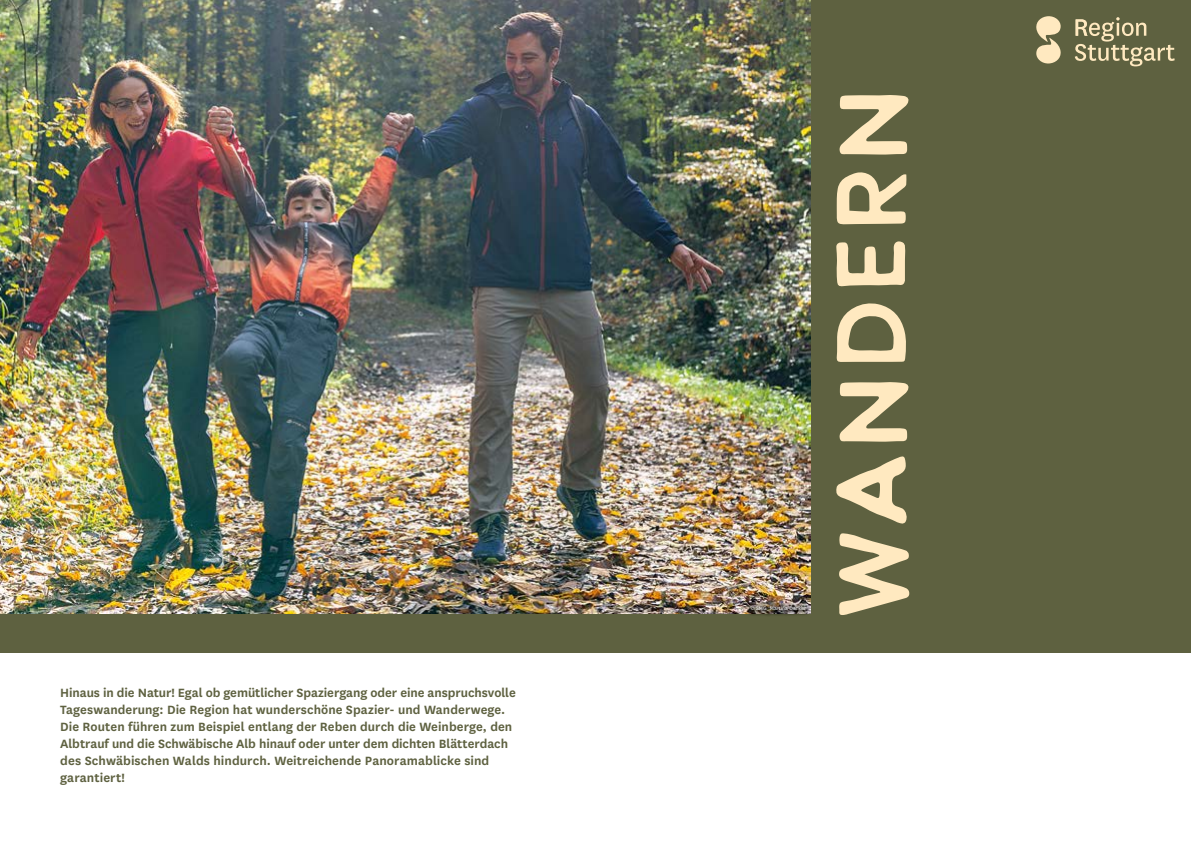
<style>
.page{position:relative;width:1191px;height:842px;background:#fff}
.page>*{position:absolute;margin:0;border:0;box-sizing:border-box;transform-origin:0 0}
.t1{font:100px "MILKANDCLAY Regular";letter-spacing:-.055em;color:#ffe9c0}
.t2{font:600 14px/17px "National";color:#5e6140}
.t3{font:6px "National";color:#fff}
</style>
<div class="page">
<div style="left:0;top:0;width:1191px;height:652px;background:#5e6140"></div>
<img style="left:0;top:0;width:810px;height:614px">
<div style="left:746px;top:600px;width:66px;height:16px;background:#000;opacity:.87"></div>
<svg style="left:1036px;top:16px;width:25px;height:48px"></svg>
<svg style="left:1074px;top:17px;width:100px;height:49px"></svg>
<p class="t2" style="left:60px;top:683px;width:457px">Hinaus in die Natur! Egal ob gemütlicher Spaziergang oder eine anspruchsvolle Tageswanderung: Die Region hat wunderschöne Spazier- und Wanderwege.<br>Die Routen führen zum Beispiel entlang der Reben durch die Weinberge, den Albtrauf und die Schwäbische Alb hinauf oder unter dem dichten Blätterdach des Schwäbischen Walds hindurch. Weitreichende Panoramablicke sind garantiert!</p>
<p class="t3" style="left:750px;top:604px;width:57px">© SMG_Martina Denker</p>
<h1 class="t1" style="left:817px;top:626px;width:544px;rotate:-90deg">WANDERN</h1>
</div>
